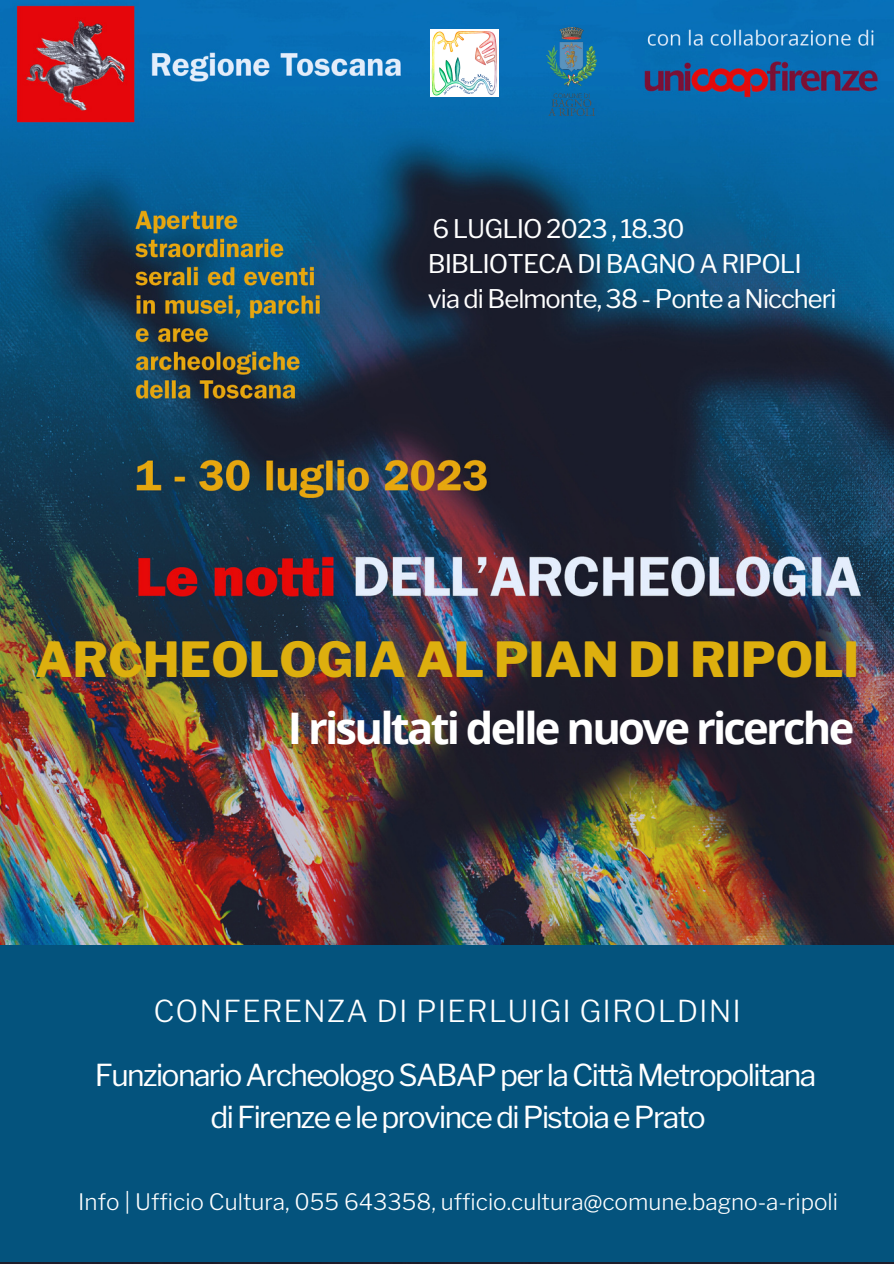
<style>
.page{position:relative;width:894px;height:1264px;background:#fff}
.page>*{position:absolute;margin:0;border:0;box-sizing:border-box;transform-origin:0 0}
.t1{font:800 48px "Libre Franklin";color:#ddaf0e}
.t2{font:700 43.5px "Open Sans";letter-spacing:-.065em;color:#fff}
.t3{font:30px "Libre Franklin";letter-spacing:-.055em;color:#fff}
.t4{font:300 30px "Libre Franklin";letter-spacing:.035em;color:#fff}
.t5{font:25.5px "Libre Franklin";letter-spacing:-.04em;color:#fff}
.t6{font:300 22.5px "Libre Franklin";color:#fff}
</style>
<div class="page">
<img style="left:0;top:0;width:893px;height:1263px">
<img style="left:430px;top:29px;width:68px;height:68px">
<img style="left:546px;top:27px;width:50px;height:88px">
<div style="left:0;top:945px;width:893px;height:316px;background:#04537d"></div>
<p class="t5" style="left:432px;top:213px;width:253px">6 LUGLIO 2023 , 18.30</p>
<p class="t5" style="left:428px;top:248px;width:375px">BIBLIOTECA DI BAGNO A RIPOLI</p>
<p class="t5" style="left:428px;top:283px;width:410px">via di Belmonte, 38 - Ponte a Niccheri</p>
<p class="t1" style="left:35px;top:630px;width:825px">ARCHEOLOGIA AL PIAN DI RIPOLI</p>
<p class="t2" style="left:288px;top:698px;width:568px">I risultati delle nuove ricerche</p>
<p class="t4" style="left:153px;top:993px;width:588px">CONFERENZA DI PIERLUIGI GIROLDINI</p>
<p class="t3" style="left:95px;top:1057px;width:722px">Funzionario Archeologo SABAP per la Città Metropolitana</p>
<p class="t3" style="left:210px;top:1098px;width:497px">di Firenze e le province di Pistoia e Prato</p>
<p class="t6" style="left:78px;top:1188px;width:761px">Info | Ufficio Cultura, 055 643358, ufficio.cultura@comune.bagno-a-ripoli</p>
</div>
